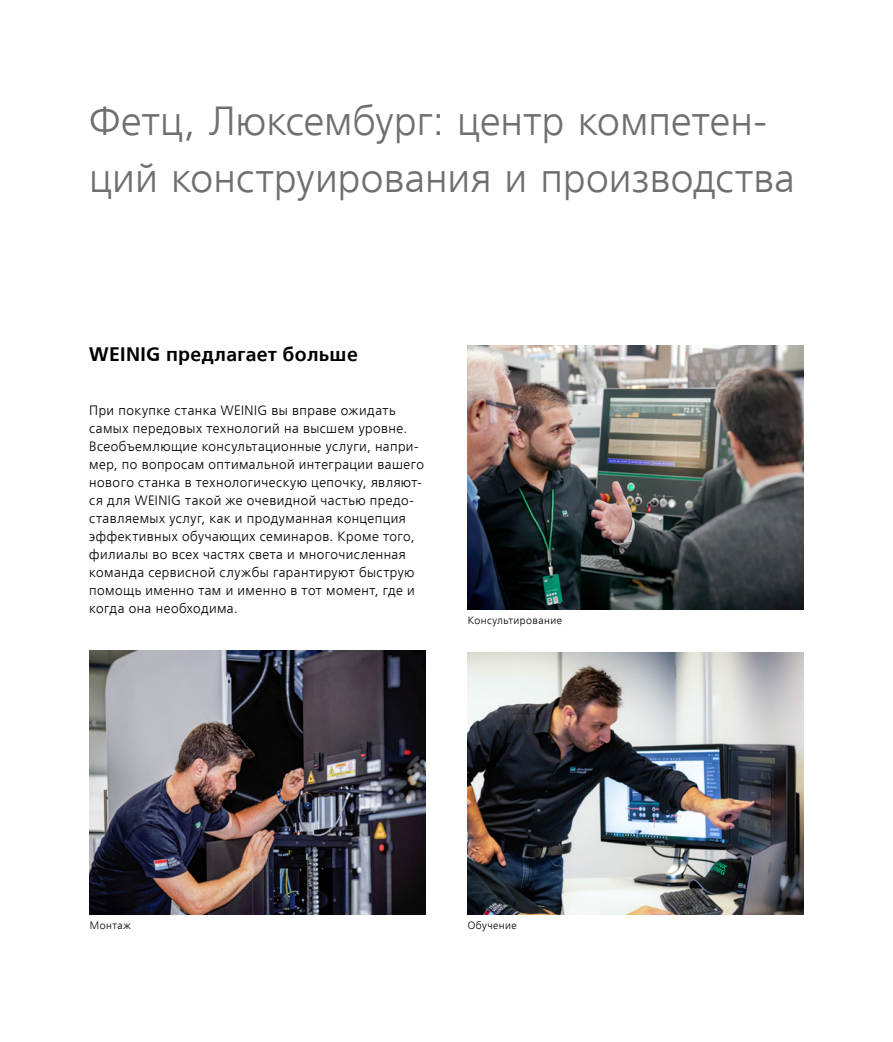
<style>
.page{position:relative;width:893px;height:1042px;background:#fff}
.page>*{position:absolute;margin:0;border:0;box-sizing:border-box;transform-origin:0 0}
.t1{font:300 40.5px/57px "Frutiger LTCYR";letter-spacing:.005em;color:#706f6f}
.t2{font:700 19.5px "Frutiger LTCYR";letter-spacing:.015em;color:#000}
.t3{font:300 13.5px/18px "Frutiger LTCYR";letter-spacing:.035em;color:#000}
.t4{font:300 10.5px "Frutiger LTCYR";letter-spacing:.045em;color:#000}
</style>
<div class="page">
<img style="left:90px;top:651px;width:336px;height:263px">
<img style="left:468px;top:652px;width:336px;height:262px">
<img style="left:468px;top:346px;width:336px;height:263px">
<h1 class="t1" style="left:89px;top:93px;width:707px">Фетц, Люксембург: центр компетен&shy;ций конструирования и производства</h1>
<h2 class="t2" style="left:89px;top:343px;width:270px">WEINIG предлагает больше</h2>
<p class="t3" style="left:89px;top:401px;width:336px">При покупке станка WEINIG вы вправе ожидать самых передовых технологий на высшем уровне.<br>Всеобъемлющие консультационные услуги, напри&shy;мер, по вопросам оптимальной интеграции вашего нового станка в технологическую цепочку, являют&shy;ся для WEINIG такой же очевидной частью предо&shy;ставляемых услуг, как и продуманная концепция эффективных обучающих семинаров. Кроме того, филиалы во всех частях света и многочисленная команда сервисной службы гарантируют быструю помощь именно там и именно в тот момент, где и когда она необходима.</p>
<p class="t4" style="left:468px;top:614px;width:96px">Консультирование</p>
<p class="t4" style="left:90px;top:920px;width:43px">Монтаж</p>
<p class="t4" style="left:468px;top:920px;width:51px">Обучение</p>
</div>
